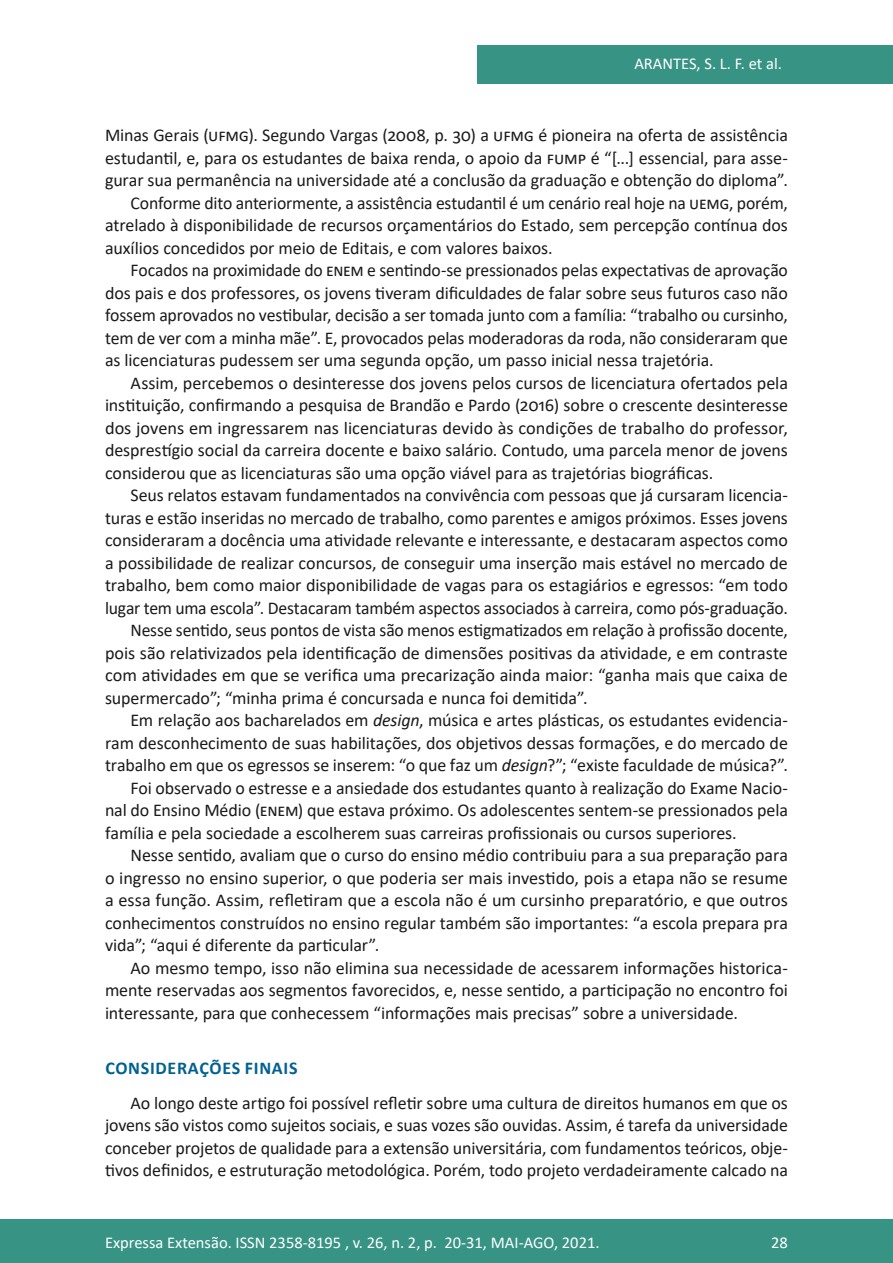
<style>
.page{position:relative;width:893px;height:1263px;background:#fff}
.page>*{position:absolute;margin:0;border:0;box-sizing:border-box;transform-origin:0 0}
.Principal_-_Texto{font:18px/22.5px "Calibri";letter-spacing:-.005em;color:#1a1a1a;text-align:justify}
.Principal_-_Intertít{font:700 18px "Calibri";letter-spacing:.04em;color:#006191}
.t1{font:16.5px "Calibri";color:#fff}
.s1{font-style:italic}
</style>
<div class="page">
<div style="left:477px;top:45px;width:416px;height:39px;background:#379384"></div>
<div style="left:0;top:1219px;width:893px;height:44px;background:#379384"></div>
<p class="t1" style="left:634px;top:52px;width:149px">ARANTES, S. L. F. et al.</p>
<p class="Principal_-_Texto" style="left:105px;top:123px;width:684px">Minas Gerais (UFMG). Segundo Vargas (2008, p. 30) a UFMG é pioneira na oferta de assistência estudantil, e, para os estudantes de baixa renda, o apoio da FUMP é “[...] essencial, para asse&shy;gurar sua permanência na universidade até a conclusão da graduação e obtenção do diploma”.</p>
<p class="Principal_-_Texto" style="left:105px;top:191px;width:684px;text-indent:26px">Conforme dito anteriormente, a assistência estudantil é um cenário real hoje na UEMG, porém, atrelado à disponibilidade de recursos orçamentários do Estado, sem percepção contínua dos auxílios concedidos por meio de Editais, e com valores baixos.</p>
<p class="Principal_-_Texto" style="left:105px;top:258px;width:685px;text-indent:26px">Focados na proximidade do ENEM e sentindo-se pressionados pelas expectativas de aprovação dos pais e dos professores, os jovens tiveram dificuldades de falar sobre seus futuros caso não fossem aprovados no vestibular, decisão a ser tomada junto com a família: “trabalho ou cursinho, tem de ver com a minha mãe”. E, provocados pelas moderadoras da roda, não consideraram que as licenciaturas pudessem ser uma segunda opção, um passo inicial nessa trajetória.</p>
<p class="Principal_-_Texto" style="left:105px;top:371px;width:684px;text-indent:26px">Assim, percebemos o desinteresse dos jovens pelos cursos de licenciatura ofertados pela instituição, confirmando a pesquisa de Brandão e Pardo (2016) sobre o crescente desinteresse dos jovens em ingressarem nas licenciaturas devido às condições de trabalho do professor, desprestígio social da carreira docente e baixo salário. Contudo, uma parcela menor de jovens considerou que as licenciaturas são uma opção viável para as trajetórias biográficas.</p>
<p class="Principal_-_Texto" style="left:105px;top:483px;width:684px;text-indent:26px">Seus relatos estavam fundamentados na convivência com pessoas que já cursaram licencia&shy;turas e estão inseridas no mercado de trabalho, como parentes e amigos próximos. Esses jovens consideraram a docência uma atividade relevante e interessante, e destacaram aspectos como a possibilidade de realizar concursos, de conseguir uma inserção mais estável no mercado de trabalho, bem como maior disponibilidade de vagas para os estagiários e egressos: “em todo lugar tem uma escola”. Destacaram também aspectos associados à carreira, como pós-graduação.</p>
<p class="Principal_-_Texto" style="left:105px;top:618px;width:684px;text-indent:26px">Nesse sentido, seus pontos de vista são menos estigmatizados em relação à profissão docente, pois são relativizados pela identificação de dimensões positivas da atividade, e em contraste com atividades em que se verifica uma precarização ainda maior: “ganha mais que caixa de supermercado”; “minha prima é concursada e nunca foi demitida”.</p>
<p class="Principal_-_Texto" style="left:105px;top:708px;width:684px;text-indent:26px">Em relação aos bacharelados em <span class="s1">design</span>, música e artes plásticas, os estudantes evidencia&shy;ram desconhecimento de suas habilitações, dos objetivos dessas formações, e do mercado de trabalho em que os egressos se inserem: “o que faz um <span class="s1">design</span>?”; “existe faculdade de música?”.</p>
<p class="Principal_-_Texto" style="left:105px;top:776px;width:684px;text-indent:26px">Foi observado o estresse e a ansiedade dos estudantes quanto à realização do Exame Nacio&shy;nal do Ensino Médio (ENEM) que estava próximo. Os adolescentes sentem-se pressionados pela família e pela sociedade a escolherem suas carreiras profissionais ou cursos superiores.</p>
<p class="Principal_-_Texto" style="left:105px;top:843px;width:684px;text-indent:26px">Nesse sentido, avaliam que o curso do ensino médio contribuiu para a sua preparação para o ingresso no ensino superior, o que poderia ser mais investido, pois a etapa não se resume a essa função. Assim, refletiram que a escola não é um cursinho preparatório, e que outros conhecimentos construídos no ensino regular também são importantes: “a escola prepara pra vida”; “aqui é diferente da particular”.</p>
<p class="Principal_-_Texto" style="left:105px;top:956px;width:684px;text-indent:26px">Ao mesmo tempo, isso não elimina sua necessidade de acessarem informações historica&shy;mente reservadas aos segmentos favorecidos, e, nesse sentido, a participação no encontro foi interessante, para que conhecessem “informações mais precisas” sobre a universidade.</p>
<p class="Principal_-_Intertít" style="left:105px;top:1055px;width:194px">CONSIDERAÇÕES FINAIS</p>
<p class="Principal_-_Texto" style="left:105px;top:1091px;width:684px;text-indent:26px">Ao longo deste artigo foi possível refletir sobre uma cultura de direitos humanos em que os jovens são vistos como sujeitos sociais, e suas vozes são ouvidas. Assim, é tarefa da universidade conceber projetos de qualidade para a extensão universitária, com fundamentos teóricos, obje&shy;tivos definidos, e estruturação metodológica. Porém, todo projeto verdadeiramente calcado na</p>
<p class="t1" style="left:105px;top:1230px;width:496px">Expressa Extensão. ISSN 2358-8195 , v. 26, n. 2, p. 20-31, MAI-AGO, 2021.</p>
<p class="t1" style="left:771px;top:1230px;width:18px">28</p>
</div>
